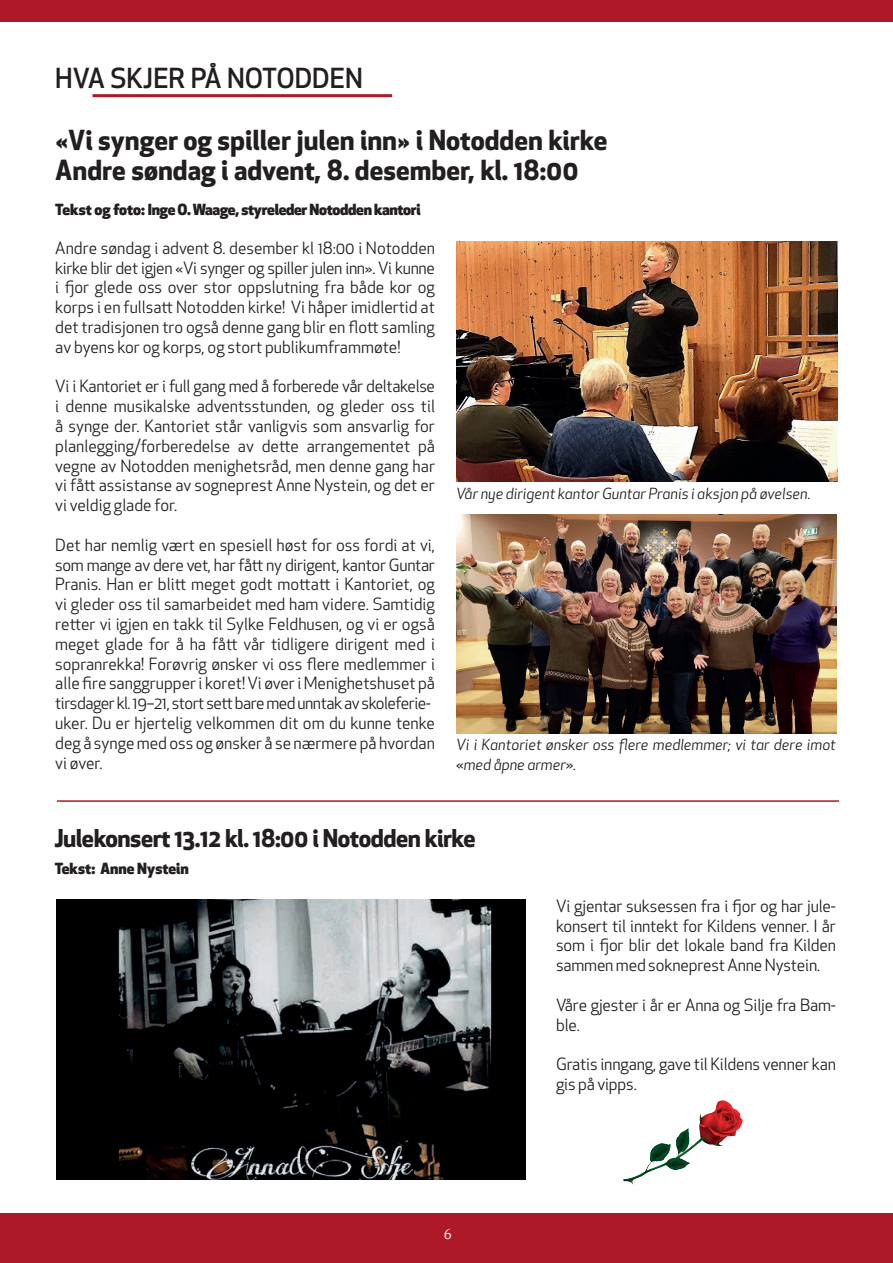
<style>
.page{position:relative;width:893px;height:1263px;background:#fff}
.page>*{position:absolute;margin:0;border:0;box-sizing:border-box;transform-origin:0 0}
.t1{font:700 27px/30px "Apex New";color:#231f20}
.t2{font:500 27px "Apex New";color:#231f20}
.t3{font:700 24px "Apex New";letter-spacing:-.02em;color:#231f20}
.t4{font:16.5px/19.8px "Apex New";color:#231f20;text-align:justify}
.t5{font:italic 15px/19.8px "Apex New";color:#231f20}
.t6{font:800 15px "Apex New";letter-spacing:-.02em;color:#231f20}
.t7{font:800 15px "Apex New";color:#231f20}
.t8{font:15px "Palatino";color:#fff}
.s1{font-style:normal;font-size:16.5px}
</style>
<div class="page">
<div style="left:0;top:1213px;width:893px;height:50px;background:#ad1926"></div>
<div style="left:0;top:0;width:893px;height:21px;background:#ad1926"></div>
<hr style="left:92px;top:94px;width:300px;height:3px;background:#ad1926">
<img style="left:623px;top:1100px;width:120px;height:85px">
<img style="left:57px;top:899px;width:469px;height:280px">
<img style="left:456px;top:241px;width:382px;height:241px">
<img style="left:456px;top:515px;width:381px;height:218px">
<hr style="left:57px;top:800px;width:782px;height:2px;background:#ad1926">
<h1 class="t2" style="left:55px;top:60px;width:309px">HVA SKJER PÅ NOTODDEN</h1>
<h1 class="t1" style="left:55px;top:124px;width:554px">«Vi synger og spiller julen inn» i Notodden kirke<br>Andre søndag i advent, 8. desember, kl. 18:00</h1>
<p class="t6" style="left:55px;top:199px;width:367px">Tekst og foto: Inge O. Waage, styreleder Notodden kantori</p>
<p class="t4" style="left:55px;top:238px;width:381px">Andre søndag i advent 8. desember kl 18:00 i Notodden kirke blir det igjen «Vi synger og spiller julen inn». Vi kunne i fjor glede oss over stor oppslutning fra både kor og korps i en fullsatt Notodden kirke! Vi håper imidlertid at det tradisjonen tro også denne gang blir en flott samling av byens kor og korps, og stort publikumframmøte!</p>
<p class="t4" style="left:55px;top:376px;width:381px">Vi i Kantoriet er i full gang med å forberede vår deltakelse i denne musikalske adventsstunden, og gleder oss til å synge der. Kantoriet står vanligvis som ansvarlig for planlegging/forberedelse av dette arrangementet på vegne av Notodden menighetsråd, men denne gang har vi fått assistanse av sogneprest Anne Nystein, og det er vi veldig glade for.</p>
<p class="t4" style="left:55px;top:535px;width:381px;text-align:left">Det har nemlig vært en spesiell høst for oss fordi at vi, som mange av dere vet, har fått ny dirigent, kantor Guntar Pranis. Han er blitt meget godt mottatt i Kantoriet, og vi gleder oss til samarbeidet med ham videre. Samtidig retter vi igjen en takk til Sylke Feldhusen, og vi er også meget glade for å ha fått vår tidligere dirigent med i sopranrekka! Forøvrig ønsker vi oss flere medlemmer i alle fire sanggrupper i koret! Vi øver i Menighetshuset på tirsdager kl. 19–21, stort sett bare med unntak av skoleferie&shy;uker. Du er hjertelig velkommen dit om du kunne tenke deg å synge med oss og ønsker å se nærmere på hvordan vi øver.</p>
<p class="t5" style="left:456px;top:483px;width:356px">Vår nye dirigent kantor Guntar Pranis i aksjon på øvelsen.</p>
<p class="t5" style="left:456px;top:735px;width:381px">Vi i Kantoriet ønsker oss flere medlemmer; vi tar dere imot <span class="s1">«</span>med åpne armer<span class="s1">»</span>.</p>
<h2 class="t3" style="left:55px;top:821px;width:422px">Julekonsert 13.12 kl. 18:00 i Notodden kirke</h2>
<p class="t7" style="left:55px;top:858px;width:136px">Tekst: Anne Nystein</p>
<p class="t8" style="left:444px;top:1225px;width:9px">6</p>
<p class="t4" style="left:556px;top:896px;width:281px">Vi gjentar suksessen fra i fjor og har jule&shy;konsert til inntekt for Kildens venner. I år som i fjor blir det lokale band fra Kilden sammen med sokneprest Anne Nystein.</p>
<p class="t4" style="left:556px;top:995px;width:281px">Våre gjester i år er Anna og Silje fra Bam&shy;ble.</p>
<p class="t4" style="left:556px;top:1054px;width:281px">Gratis inngang, gave til Kildens venner kan gis på vipps.</p>
</div>
